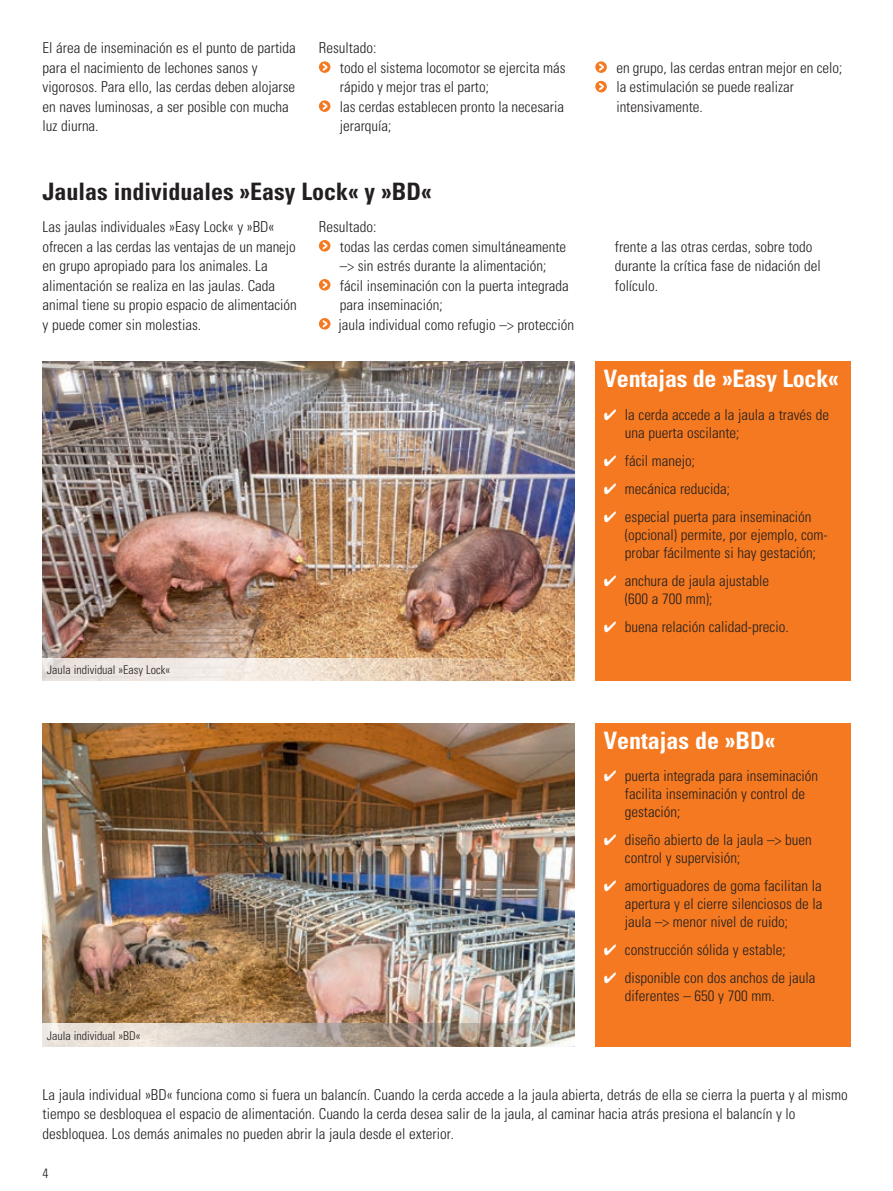
<style>
.page{position:relative;width:893px;height:1191px;background:#fff}
.page>*{position:absolute;margin:0;border:0;box-sizing:border-box;transform-origin:0 0}
.t1{font:700 condensed 24px "Univers LT Std";letter-spacing:-.01em;color:#fff}
.t2{font:700 condensed 24px "Univers LT Std";color:#231f20}
.t3{font:300 condensed 15px/19.5px "Univers LT Std";color:#231f20}
.t4{font:300 condensed 13.5px "Univers LT Std";color:#231f20}
.t5{font:300 condensed 12px "Univers LT Std";color:#231f20}
.s1{color:#fff}
</style>
<div class="page">
<img style="left:43px;top:723px;width:531px;height:300px">
<svg style="left:42px;top:1023px;width:533px;height:23px;background:#bfb5aa"></svg>
<img style="left:43px;top:361px;width:531px;height:297px">
<svg style="left:42px;top:658px;width:533px;height:23px;background:#e7d3bf"></svg>
<div style="left:595px;top:723px;width:255px;height:323px;background:#f47921"></div>
<div style="left:595px;top:361px;width:255px;height:319px;background:#f47921"></div>
<svg style="left:319px;top:240px;width:11px;height:11px"></svg>
<svg style="left:323px;top:242px;width:4px;height:7px"></svg>
<svg style="left:319px;top:279px;width:11px;height:11px"></svg>
<svg style="left:323px;top:281px;width:4px;height:7px"></svg>
<svg style="left:319px;top:318px;width:11px;height:11px"></svg>
<svg style="left:323px;top:320px;width:4px;height:7px"></svg>
<svg style="left:319px;top:61px;width:11px;height:12px"></svg>
<svg style="left:323px;top:63px;width:4px;height:8px"></svg>
<svg style="left:319px;top:100px;width:11px;height:12px"></svg>
<svg style="left:323px;top:102px;width:4px;height:8px"></svg>
<svg style="left:595px;top:61px;width:12px;height:12px"></svg>
<svg style="left:599px;top:63px;width:5px;height:8px"></svg>
<div style="left:595px;top:81px;width:12px;height:11px;background:#f47921;border-radius:50%"></div>
<svg style="left:599px;top:83px;width:5px;height:7px"></svg>
<p class="t3" style="left:43px;top:38px;width:255px">El área de inseminación es el punto de partida para el nacimiento de lechones sanos y vigorosos. Para ello, las cerdas deben alojarse en naves luminosas, a ser posible con mucha luz diurna.</p>
<p class="t3" style="left:340px;top:38px;width:227px;text-indent:-21px">Resultado:<br>todo el sistema locomotor se ejercita más rápido y mejor tras el parto;<br>las cerdas establecen pronto la necesaria jerarquía;</p>
<h1 class="t2" style="left:43px;top:177px;width:391px">Jaulas individuales »Easy Lock« y »BD«</h1>
<p class="t3" style="left:43px;top:217px;width:256px">Las jaulas individuales »Easy Lock« y »BD« ofrecen a las cerdas las ventajas de un manejo en grupo apropiado para los animales. La alimentación se realiza en las jaulas. Cada animal tiene su propio espacio de alimentación y puede comer sin molestias.</p>
<p class="t3" style="left:338px;top:217px;width:237px;text-indent:-20px">Resultado:<br>todas las cerdas comen simultáneamente –&gt; sin estrés durante la alimentación;<br>fácil inseminación con la puerta integrada para inseminación;<br>jaula individual como refugio –&gt; protección</p>
<p class="t5" style="left:47px;top:663px;width:125px">Jaula individual »Easy Lock«</p>
<p class="t5" style="left:47px;top:1028px;width:95px">Jaula individual »BD«</p>
<p class="t3" style="left:616px;top:58px;width:228px">en grupo, las cerdas entran mejor en celo; la estimulación se puede realizar intensivamente.</p>
<p class="t3" style="left:615px;top:236px;width:208px">frente a las otras cerdas, sobre todo durante la crítica fase de nidación del folículo.</p>
<h1 class="t1" style="left:604px;top:364px;width:236px">Ventajas de »Easy Lock«</h1>
<p class="t3" style="left:625px;top:405px;width:206px;line-height:18px;text-indent:-21px"><span class="s1">✔</span> la cerda accede a la jaula a través de una puerta oscilante;</p>
<p class="t3" style="left:604px;top:451px;width:93px"><span class="s1">✔</span> fácil manejo;</p>
<p class="t3" style="left:604px;top:479px;width:128px"><span class="s1">✔</span> mecánica reducida;</p>
<p class="t3" style="left:625px;top:507px;width:204px;line-height:18px;text-indent:-21px"><span class="s1">✔</span> especial puerta para inseminación (opcional) permite, por ejemplo, com&shy;probar fácilmente si hay gestación;</p>
<p class="t3" style="left:625px;top:571px;width:146px;line-height:18px;text-indent:-21px"><span class="s1">✔</span> anchura de jaula ajustable (600 a 700 mm);</p>
<p class="t3" style="left:604px;top:617px;width:186px"><span class="s1">✔</span> buena relación calidad-precio.</p>
<h1 class="t1" style="left:604px;top:725px;width:173px">Ventajas de »BD«</h1>
<p class="t3" style="left:625px;top:767px;width:195px;line-height:18px;text-indent:-21px"><span class="s1">✔</span> puerta integrada para inseminación facilita inseminación y control de gestación;</p>
<p class="t3" style="left:625px;top:831px;width:188px;line-height:18px;text-indent:-21px"><span class="s1">✔</span> diseño abierto de la jaula –&gt; buen control y supervisión;</p>
<p class="t3" style="left:625px;top:877px;width:199px;line-height:18px;text-align:justify;text-indent:-21px"><span class="s1">✔</span> amortiguadores de goma facilitan la apertura y el cierre silenciosos de la jaula –&gt; menor nivel de ruido;</p>
<p class="t3" style="left:604px;top:940px;width:183px"><span class="s1">✔</span> construcción sólida y estable;</p>
<p class="t3" style="left:625px;top:969px;width:192px;line-height:18px;text-indent:-21px"><span class="s1">✔</span> disponible con dos anchos de jaula diferentes – 650 y 700 mm.</p>
<p class="t3" style="left:43px;top:1084px;width:807px">La jaula individual »BD« funciona como si fuera un balancín. Cuando la cerda accede a la jaula abierta, detrás de ella se cierra la puerta y al mismo tiempo se desbloquea el espacio de alimentación. Cuando la cerda desea salir de la jaula, al caminar hacia atrás presiona el balancín y lo desbloquea. Los demás animales no pueden abrir la jaula desde el exterior.</p>
<p class="t4" style="left:43px;top:1165px;width:7px">4</p>
</div>
